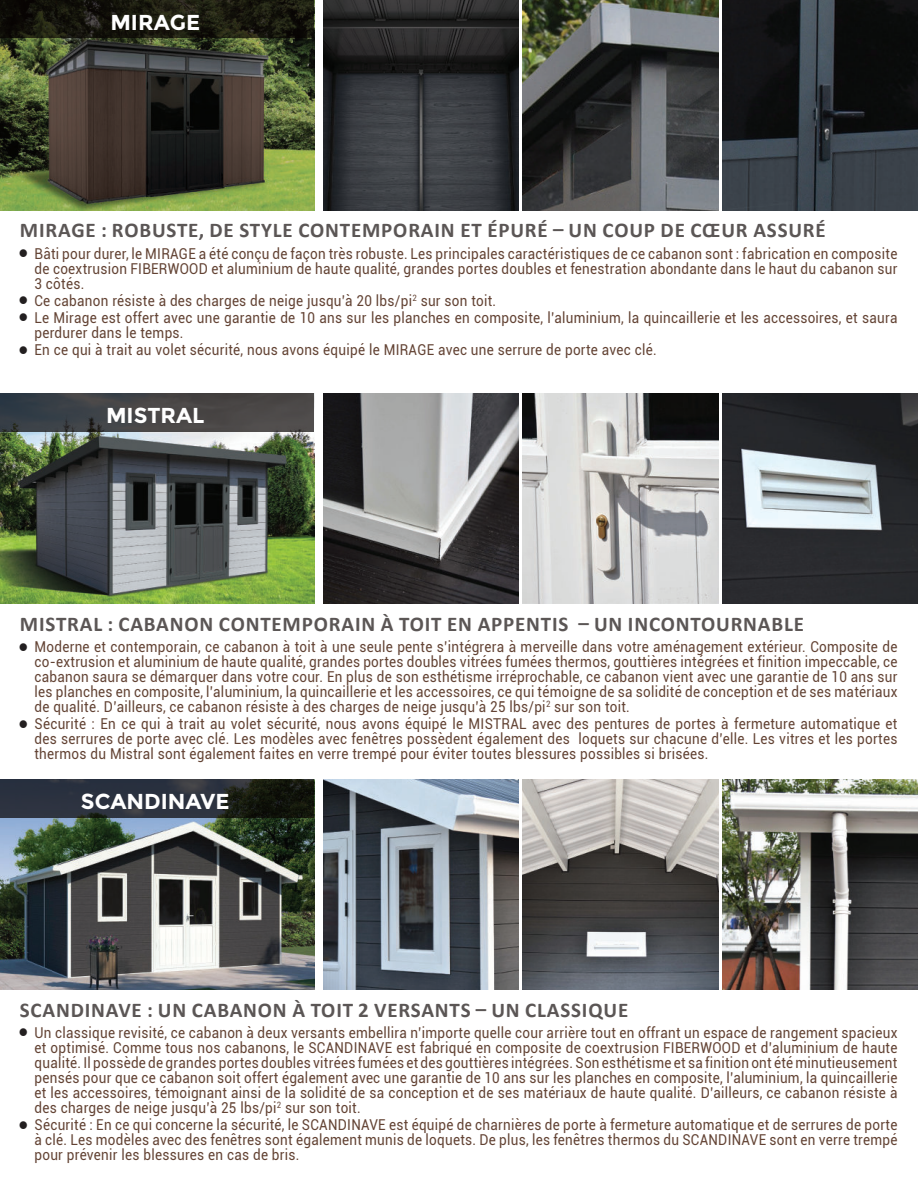
<style>
.page{position:relative;width:918px;height:1188px;background:#fff}
.page>*{position:absolute;margin:0;border:0;box-sizing:border-box;transform-origin:0 0}
.t1{font:700 21.6px "Montserrat";color:#fff}
.t2{font:700 21px "Calibri";letter-spacing:.04em;color:#5b5655}
.t3{font:15px/15px "Roboto";letter-spacing:.02em;color:#634334;text-align:justify;scale:.9 1}
.s1{font-family:"Monotype Sorts";font-size:10.5px;color:#231f20}
</style>
<div class="page">
<img style="left:723px;top:0;width:195px;height:211px">
<img style="left:523px;top:0;width:195px;height:211px">
<img style="left:323px;top:0;width:195px;height:211px">
<img style="left:323px;top:779px;width:195px;height:211px">
<img style="left:723px;top:779px;width:195px;height:211px">
<img style="left:523px;top:779px;width:195px;height:211px">
<img style="left:323px;top:393px;width:195px;height:211px">
<img style="left:523px;top:393px;width:195px;height:211px">
<img style="left:723px;top:393px;width:195px;height:211px">
<img style="left:0;top:38px;width:314px;height:173px">
<svg style="left:0;top:0;width:314px;height:38px;background:#18180e"></svg>
<img style="left:0;top:432px;width:314px;height:172px">
<div style="left:0;top:393px;width:314px;height:39px;background:linear-gradient(to right,#353d45,#524b48)"></div>
<img style="left:0;top:818px;width:314px;height:172px">
<svg style="left:0;top:779px;width:314px;height:39px;background:#262b32"></svg>
<h1 class="t1" style="left:110px;top:9px;width:91px">MIRAGE</h1>
<h2 class="t2" style="left:20px;top:217px;width:807px">MIRAGE : ROBUSTE, DE STYLE CONTEMPORAIN ET ÉPURÉ – UN COUP DE CŒUR ASSURÉ</h2>
<p class="t3" style="left:34px;top:247px;width:960px;text-indent:-15px"><span class="s1">l</span> Bâti pour durer, le MIRAGE a été conçu de façon très robuste. Les principales caractéristiques de ce cabanon sont : fabrication en composite de coextrusion FIBERWOOD et aluminium de haute qualité, grandes portes doubles et fenestration abondante dans le haut du cabanon sur 3 côtés.</p>
<p class="t3" style="left:20px;top:293px;width:977px;line-height:17.1px"><span class="s1">l</span> Ce cabanon résiste à des charges de neige jusqu’à 20 lbs/pi<sup>2</sup> sur son toit.<br><span class="s1">l</span> Le Mirage est offert avec une garantie de 10 ans sur les planches en composite, l’aluminium, la quincaillerie et les accessoires, et saura</p>
<p class="t3" style="left:20px;top:325px;width:709px;line-height:17.1px;text-indent:15px">perdurer dans le temps.<br><span class="s1">l</span> En ce qui à trait au volet sécurité, nous avons équipé le MIRAGE avec une serrure de porte avec clé.</p>
<h1 class="t1" style="left:106px;top:403px;width:100px">MISTRAL</h1>
<h2 class="t2" style="left:20px;top:611px;width:786px">MISTRAL : CABANON CONTEMPORAIN À TOIT EN APPENTIS – UN INCONTOURNABLE</h2>
<p class="t3" style="left:34px;top:641px;width:960px;text-indent:-15px"><span class="s1">l</span> Moderne et contemporain, ce cabanon à toit à une seule pente s’intégrera à merveille dans votre aménagement extérieur. Composite de co-extrusion et aluminium de haute qualité, grandes portes doubles vitrées fumées thermos, gouttières intégrées et finition impeccable, ce cabanon saura se démarquer dans votre cour. En plus de son esthétisme irréprochable, ce cabanon vient avec une garantie de 10 ans sur les planches en composite, l’aluminium, la quincaillerie et les accessoires, ce qui témoigne de sa solidité de conception et de ses matériaux de qualité. D’ailleurs, ce cabanon résiste à des charges de neige jusqu’à 25 lbs/pi<sup>2</sup> sur son toit.</p>
<p class="t3" style="left:34px;top:718px;width:960px;text-indent:-15px"><span class="s1">l</span> Sécurité : En ce qui à trait au volet sécurité, nous avons équipé le MISTRAL avec des pentures de portes à fermeture automatique et des serrures de porte avec clé. Les modèles avec fenêtres possèdent également des loquets sur chacune d’elle. Les vitres et les portes thermos du Mistral sont également faites en verre trempé pour éviter toutes blessures possibles si brisées.</p>
<h1 class="t1" style="left:81px;top:789px;width:150px">SCANDINAVE</h1>
<h2 class="t2" style="left:20px;top:997px;width:610px">SCANDINAVE : UN CABANON À TOIT 2 VERSANTS – UN CLASSIQUE</h2>
<p class="t3" style="left:34px;top:1026px;width:961px;text-indent:-15px"><span class="s1">l</span> Un classique revisité, ce cabanon à deux versants embellira n’importe quelle cour arrière tout en offrant un espace de rangement spacieux et optimisé. Comme tous nos cabanons, le SCANDINAVE est fabriqué en composite de coextrusion FIBERWOOD et d’aluminium de haute qualité. Il possède de grandes portes doubles vitrées fumées et des gouttières intégrées. Son esthétisme et sa finition ont été minutieusement pensés pour que ce cabanon soit offert également avec une garantie de 10 ans sur les planches en composite, l’aluminium, la quincaillerie et les accessoires, témoignant ainsi de la solidité de sa conception et de ses matériaux de haute qualité. D’ailleurs, ce cabanon résiste à des charges de neige jusqu’à 25 lbs/pi<sup>2</sup> sur son toit.</p>
<p class="t3" style="left:34px;top:1118px;width:960px;text-indent:-15px"><span class="s1">l</span> Sécurité : En ce qui concerne la sécurité, le SCANDINAVE est équipé de charnières de porte à fermeture automatique et de serrures de porte à clé. Les modèles avec des fenêtres sont également munis de loquets. De plus, les fenêtres thermos du SCANDINAVE sont en verre trempé pour prévenir les blessures en cas de bris.</p>
</div>
